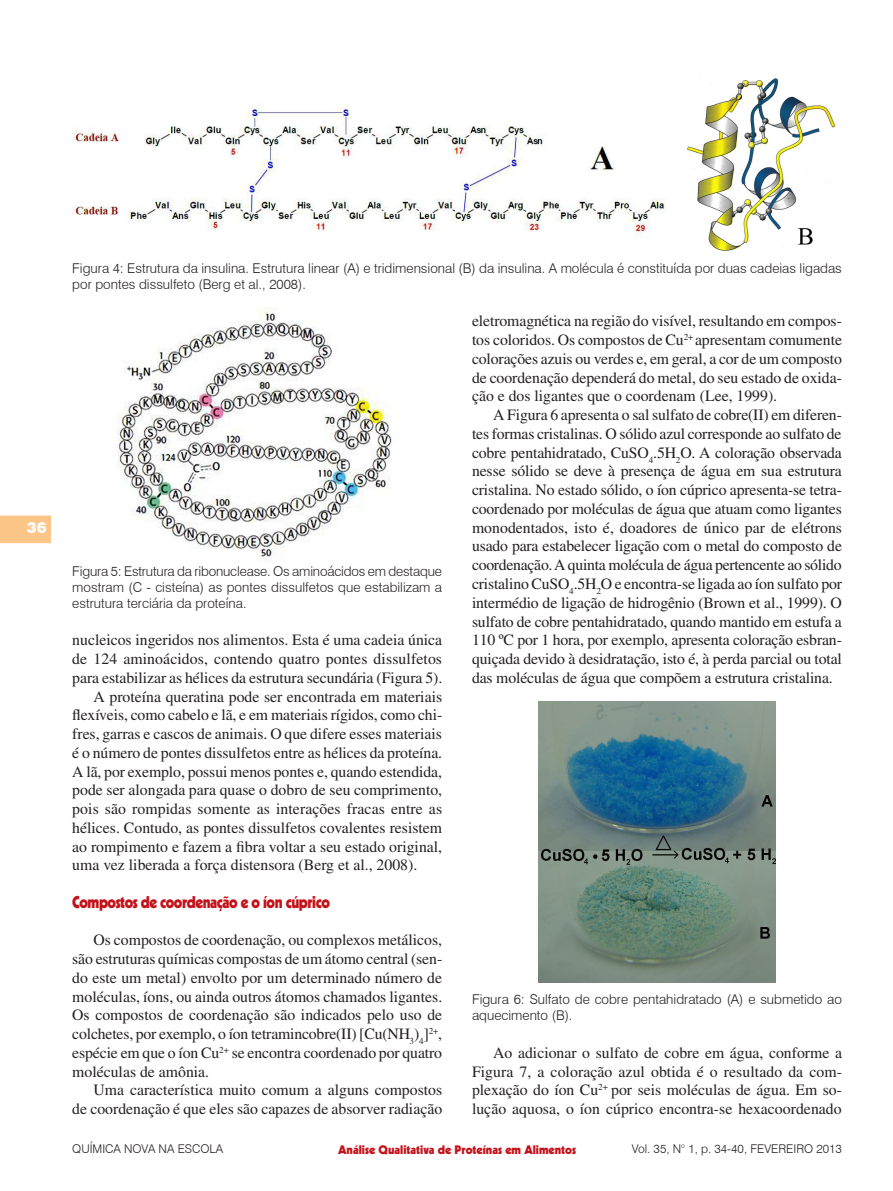
<style>
.page{position:relative;width:893px;height:1191px;background:#fff}
.page>*{position:absolute;margin:0;border:0;box-sizing:border-box;transform-origin:0 0}
.Seção{font:900 16.5px "Kabel";letter-spacing:-.03em;color:#c4121a;scale:.9 1}
.t1{font:15.75px/18.8px "Times";color:#231f20;text-align:justify}
.t2{font:900 15px "Swiss 721 BT";color:#fff}
.Figura{font:300 13.5px/16.2px "Swiss 721 BT";color:#231f20}
.t3{font:300 12px "Swiss 721 BT";color:#231f20}
.t4{font:900 12px "Kabel";color:#c4121a}
</style>
<div class="page">
<svg style="left:0;top:515px;width:51px;height:28px"></svg>
<img style="left:117px;top:308px;width:275px;height:251px">
<img style="left:538px;top:701px;width:238px;height:282px">
<img style="left:72px;top:104px;width:594px;height:133px">
<img style="left:687px;top:76px;width:149px;height:176px">
<p class="t2" style="left:27px;top:518px;width:21px">36</p>
<p class="Figura" style="left:72px;top:260px;width:771px">Figura 4: Estrutura da insulina. Estrutura linear (A) e tridimensional (B) da insulina. A molécula é constituída por duas cadeias ligadas por pontes dissulfeto (Berg et al., 2008).</p>
<p class="Figura" style="left:72px;top:562px;width:371px;text-align:justify">Figura 5: Estrutura da ribonuclease. Os aminoácidos em destaque mostram (C - cisteína) as pontes dissulfetos que estabilizam a estrutura terciária da proteína.</p>
<p class="t1" style="left:72px;top:630px;width:372px">nucleicos ingeridos nos alimentos. Esta é uma cadeia única de 124 aminoácidos, contendo quatro pontes dissulfetos para estabilizar as hélices da estrutura secundária (Figura 5).</p>
<p class="t1" style="left:72px;top:687px;width:371px;text-indent:21px">A proteína queratina pode ser encontrada em materiais flexíveis, como cabelo e lã, e em materiais rígidos, como chi&shy;fres, garras e cascos de animais. O que difere esses materiais é o número de pontes dissulfetos entre as hélices da proteína.<br>A lã, por exemplo, possui menos pontes e, quando estendida, pode ser alongada para quase o dobro de seu comprimento, pois são rompidas somente as interações fracas entre as hélices. Contudo, as pontes dissulfetos covalentes resistem ao rompimento e fazem a fibra voltar a seu estado original, uma vez liberada a força distensora (Berg et al., 2008).</p>
<p class="Seção" style="left:72px;top:891px;width:288px">Compostos de coordenação e o íon cúprico</p>
<p class="t1" style="left:72px;top:930px;width:371px;text-indent:21px">Os compostos de coordenação, ou complexos metálicos, são estruturas químicas compostas de um átomo central (sen&shy;do este um metal) envolto por um determinado número de moléculas, íons, ou ainda outros átomos chamados ligantes.<br>Os compostos de coordenação são indicados pelo uso de colchetes, por exemplo, o íon tetramincobre(II) [Cu(NH<sub>3</sub>)<sub>4</sub>]<sup>2+</sup>, espécie em que o íon Cu<sup>2+</sup> se encontra coordenado por quatro moléculas de amônia.</p>
<p class="t1" style="left:72px;top:1080px;width:371px;text-align:right">Uma característica muito comum a alguns compostos<br>de coordenação é que eles são capazes de absorver radiação</p>
<p class="t1" style="left:472px;top:312px;width:371px">eletromagnética na região do visível, resultando em compos&shy;tos coloridos. Os compostos de Cu<sup>2+</sup> apresentam comumente colorações azuis ou verdes e, em geral, a cor de um composto de coordenação dependerá do metal, do seu estado de oxida&shy;ção e dos ligantes que o coordenam (Lee, 1999).</p>
<p class="t1" style="left:472px;top:405px;width:372px;text-indent:21px">A Figura 6 apresenta o sal sulfato de cobre(II) em diferen&shy;tes formas cristalinas. O sólido azul corresponde ao sulfato de cobre pentahidratado, CuSO<sub>4</sub>.5H<sub>2</sub>O. A coloração observada nesse sólido se deve à presença de água em sua estrutura cristalina. No estado sólido, o íon cúprico apresenta-se tetra&shy;coordenado por moléculas de água que atuam como ligantes monodentados, isto é, doadores de único par de elétrons usado para estabelecer ligação com o metal do composto de coordenação. A quinta molécula de água pertencente ao sólido cristalino CuSO<sub>4</sub>.5H<sub>2</sub>O e encontra-se ligada ao íon sulfato por intermédio de ligação de hidrogênio (Brown et al., 1999). O sulfato de cobre pentahidratado, quando mantido em estufa a 110 ºC por 1 hora, por exemplo, apresenta coloração esbran&shy;quiçada devido à desidratação, isto é, à perda parcial ou total das moléculas de água que compõem a estrutura cristalina.</p>
<p class="Figura" style="left:472px;top:991px;width:371px">Figura 6: Sulfato de cobre pentahidratado (A) e submetido ao aquecimento (B).</p>
<p class="t1" style="left:472px;top:1043px;width:371px;text-indent:21px">Ao adicionar o sulfato de cobre em água, conforme a Figura 7, a coloração azul obtida é o resultado da com&shy;plexação do íon Cu<sup>2+</sup> por seis moléculas de água. Em so&shy;lução aquosa, o íon cúprico encontra-se hexacoordenado</p>
<p class="t3" style="left:72px;top:1141px;width:152px">QUÍMICA NOVA NA ESCOLA</p>
<p class="t4" style="left:338px;top:1141px;width:239px">Análise Qualitativa de Proteínas em Alimentos</p>
<p class="t3" style="left:632px;top:1141px;width:212px">Vol. 35, N° 1, p. 34-40, FEVEREIRO 2013</p>
</div>
